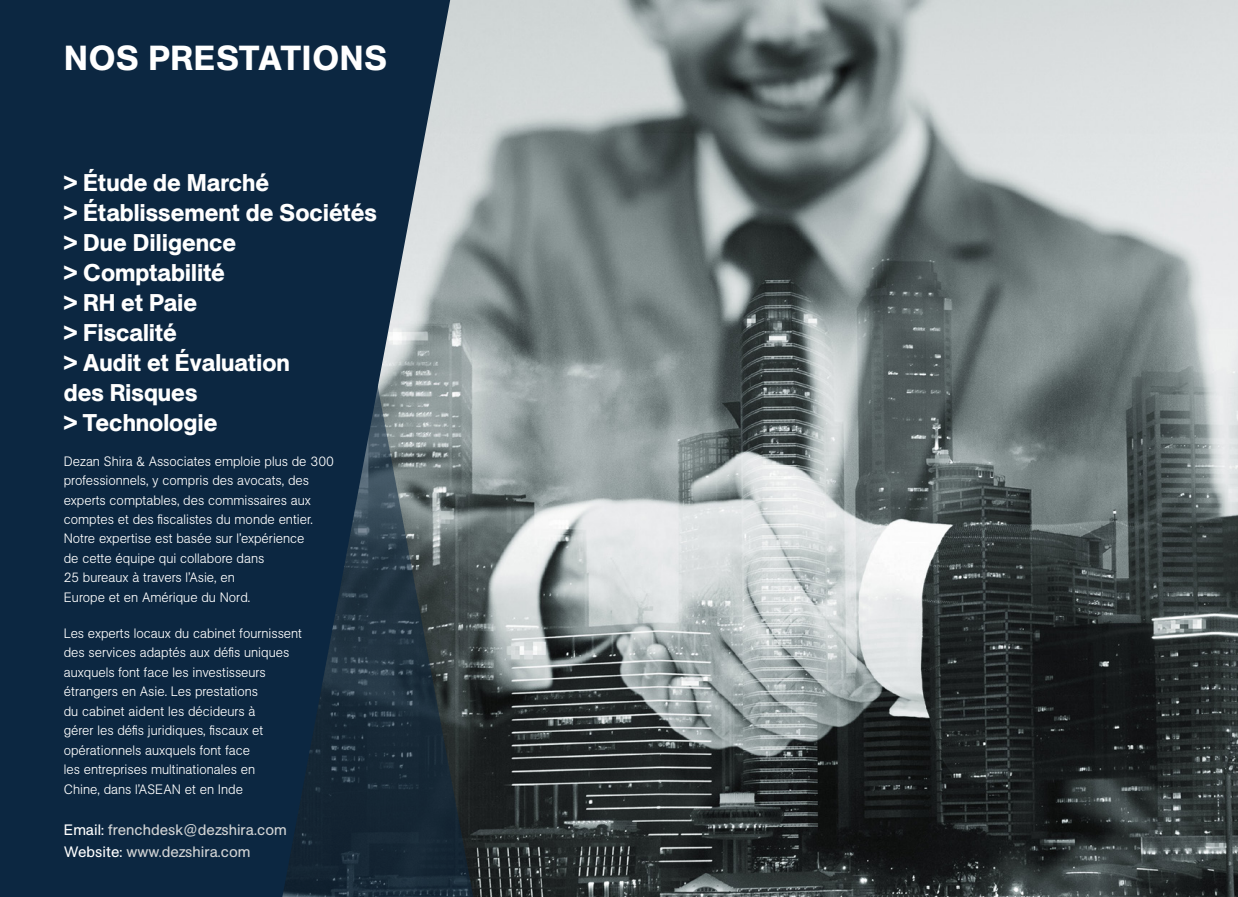
<style>
.page{position:relative;width:1238px;height:897px;background:#fff}
.page>*{position:absolute;margin:0;border:0;box-sizing:border-box;transform-origin:0 0}
.t1{font:500 34.5px "Unlimited Sans";letter-spacing:.025em;color:#fff}
.t2{font:500 24px/30px "Unlimited Sans";color:#fff}
.t3{font:15px/22.5px "Unlimited Sans";color:#d1d3d4}
.t4{font:300 13.5px/19.5px "Unlimited Sans";color:#fff}
.s1{color:#fff}
</style>
<div class="page">
<img style="left:473px;top:0;width:765px;height:897px">
<div style="left:0;top:0;width:23px;height:897px;background:#0c2741"></div>
<svg style="left:23px;top:0;width:450px;height:897px;background:#162f46"></svg>
<h1 class="t1" style="left:64px;top:32px;width:325px">NOS PRESTATIONS</h1>
<h2 class="t2" style="left:64px;top:167px;width:315px">&gt; Étude de Marché<br>&gt; Établissement de Sociétés &gt; Due Diligence<br>&gt; Comptabilité<br>&gt; RH et Paie<br>&gt; Fiscalité<br>&gt; Audit et Évaluation<br>des Risques<br>&gt; Technologie</h2>
<p class="t4" style="left:64px;top:451px;width:272px">Dezan Shira &amp; Associates emploie plus de 300 professionnels, y compris des avocats, des experts comptables, des commissaires aux comptes et des fiscalistes du monde entier.<br>Notre expertise est basée sur l’expérience<br>de cette équipe qui collabore dans<br>25 bureaux à travers l’Asie, en<br>Europe et en Amérique du Nord.</p>
<p class="t4" style="left:64px;top:623px;width:240px">Les experts locaux du cabinet fournissent des services adaptés aux défis uniques auxquels font face les investisseurs étrangers en Asie. Les prestations<br>du cabinet aident les décideurs à<br>gérer les défis juridiques, fiscaux et opérationnels auxquels font face<br>les entreprises multinationales en<br>Chine, dans l’ASEAN et en Inde</p>
<p class="t3" style="left:64px;top:818px;width:224px"><span class="s1">Email:</span> frenchdesk@dezshira.com<br><span class="s1">Website:</span> www.dezshira.com</p>
</div>
